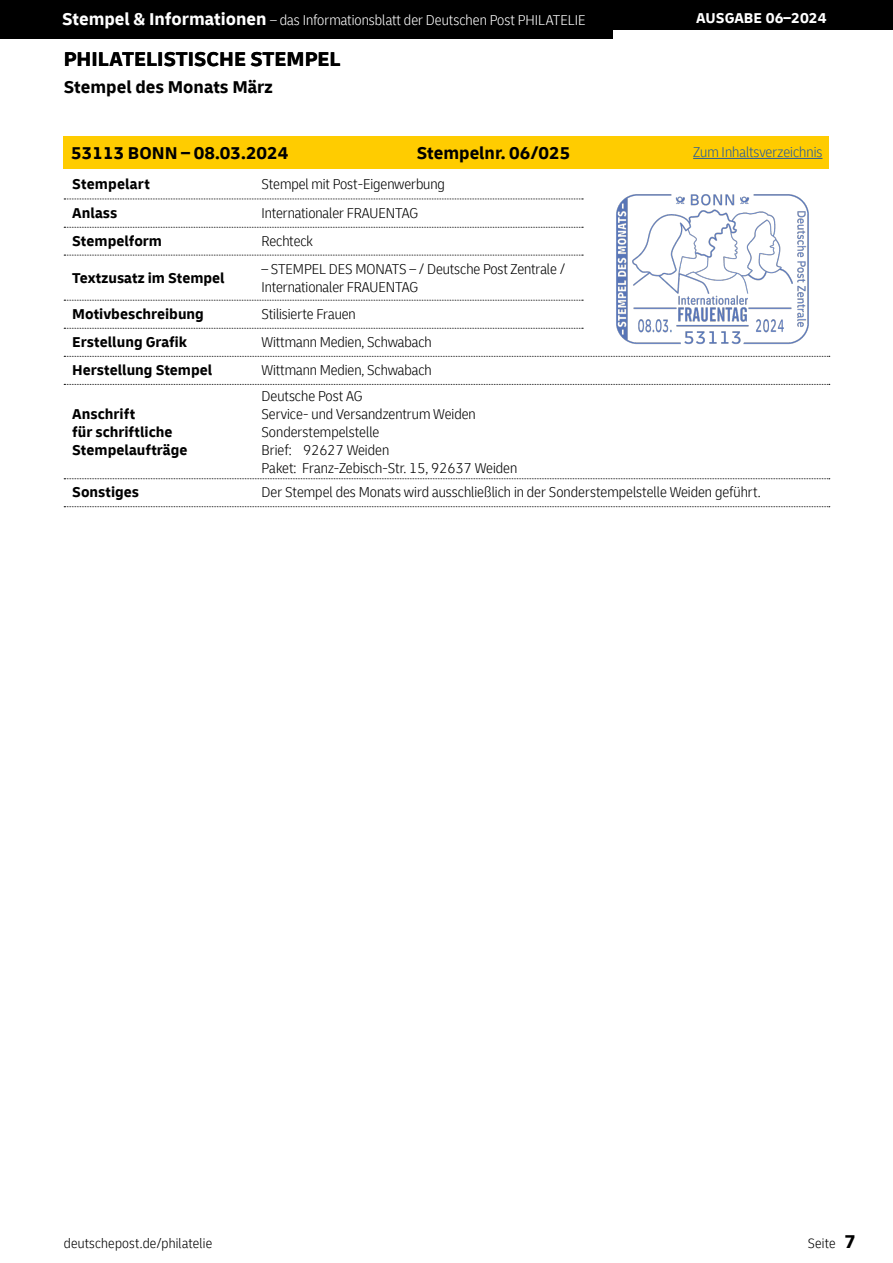
<style>
.page{position:relative;width:893px;height:1263px;background:#fff}
.page>*{position:absolute;margin:0;border:0;box-sizing:border-box;transform-origin:0 0}
.t1{font:700 21px "Delivery";color:#000}
.t2{font:700 18px "Delivery";color:#000}
.t3{font:300 condensed 15px/18px "Delivery";letter-spacing:-.005em;color:#000}
.t4{font:700 15px/28px "Delivery";color:#000}
.t5{font:300 condensed 15px "Delivery";color:#fff}
.t6{font:300 condensed 15px "Delivery";color:#275b9b}
.t7{font:700 15px "Delivery";color:#fff}
.t8{font:300 condensed 14.25px "Delivery";letter-spacing:.015em;color:#000}
.s1{font-weight:700;font-stretch:normal;font-size:18px}
.s2{font-weight:700;font-stretch:normal;font-size:19.5px}
</style>
<div class="page">
<div style="left:0;top:0;width:893px;height:30px;background:#000"></div>
<div style="left:0;top:0;width:612px;height:38px;background:#000"></div>
<div style="left:64px;top:136px;width:765px;height:32px;background:#fc0"></div>
<svg style="left:64px;top:199px;width:519px;height:1px"></svg>
<svg style="left:64px;top:227px;width:519px;height:1px"></svg>
<svg style="left:64px;top:255px;width:519px;height:1px"></svg>
<svg style="left:64px;top:300px;width:519px;height:1px"></svg>
<svg style="left:64px;top:328px;width:519px;height:1px"></svg>
<svg style="left:64px;top:356px;width:766px;height:1px"></svg>
<svg style="left:64px;top:384px;width:766px;height:1px"></svg>
<svg style="left:64px;top:478px;width:766px;height:1px"></svg>
<img style="left:616px;top:194px;width:193px;height:151px">
<svg style="left:64px;top:506px;width:766px;height:1px"></svg>
<hr style="left:693px;top:158px;width:129px;height:1px;background:#275b9b">
<p class="t5" style="left:62px;top:12px;width:525px"><span class="s1">Stempel &amp; Informationen</span> – das Informationsblatt der Deutschen Post PHILATELIE</p>
<p class="t7" style="left:696px;top:9px;width:132px">AUSGABE 06–2024</p>
<h1 class="t1" style="left:64px;top:46px;width:278px">PHILATELISTISCHE STEMPEL</h1>
<p class="t2" style="left:64px;top:76px;width:210px">Stempel des Monats März</p>
<p class="t2" style="left:71px;top:142px;width:219px">53113 BONN – 08.03.2024</p>
<p class="t2" style="left:417px;top:142px;width:155px">Stempelnr. 06/025</p>
<p class="t4" style="left:72px;top:170px;width:79px;line-height:29px">Stempelart<br>Anlass</p>
<p class="t3" style="left:261px;top:170px;width:185px;line-height:29px">Stempel mit Post-Eigenwerbung<br>Internationaler FRAUENTAG</p>
<p class="t4" style="left:72px;top:227px;width:91px">Stempelform</p>
<p class="t4" style="left:72px;top:263px;width:154px">Textzusatz im Stempel</p>
<p class="t4" style="left:72px;top:300px;width:141px">Motivbeschreibung<br>Erstellung Grafik<br>Herstellung Stempel</p>
<p class="t4" style="left:72px;top:405px;width:117px;line-height:18px">Anschrift<br>für schriftliche<br>Stempelaufträge</p>
<p class="t3" style="left:261px;top:232px;width:53px">Rechteck</p>
<p class="t3" style="left:261px;top:259px;width:305px">– STEMPEL DES MONATS – / Deutsche Post Zentrale /<br>Internationaler FRAUENTAG</p>
<p class="t3" style="left:261px;top:300px;width:172px;line-height:28px">Stilisierte Frauen<br>Wittmann Medien, Schwabach<br>Wittmann Medien, Schwabach</p>
<p class="t3" style="left:261px;top:387px;width:257px">Deutsche Post AG<br>Service- und Versandzentrum Weiden<br>Sonderstempelstelle<br>Brief: 92627 Weiden<br>Paket: Franz-Zebisch-Str. 15, 92637 Weiden</p>
<p class="t6" style="left:693px;top:143px;width:131px">Zum Inhaltsverzeichnis</p>
<p class="t4" style="left:72px;top:478px;width:68px">Sonstiges</p>
<p class="t3" style="left:261px;top:483px;width:501px">Der Stempel des Monats wird ausschließlich in der Sonderstempelstelle Weiden geführt.</p>
<p class="t8" style="left:64px;top:1235px;width:150px">deutschepost.de/philatelie</p>
<p class="t8" style="left:808px;top:1235px;width:50px">Seite <span class="s2">7</span></p>
</div>
